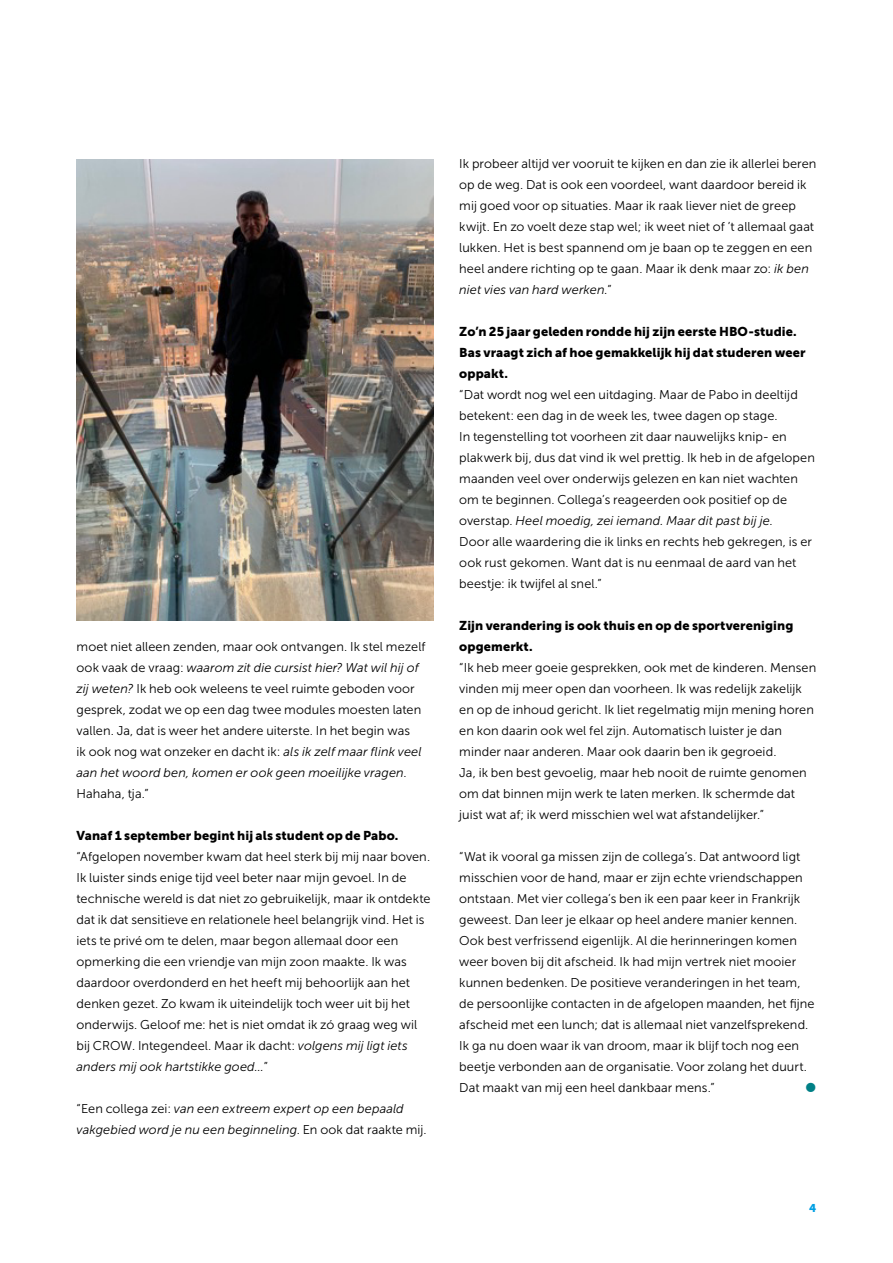
<style>
.page{position:relative;width:893px;height:1263px;background:#fff}
.page>*{position:absolute;margin:0;border:0;box-sizing:border-box;transform-origin:0 0}
.broodtekst{font:12.75px/21px "Museo Sans 300";letter-spacing:.005em;color:#000}
.TK_klein{font:12.75px/21px "Museo Sans 900";letter-spacing:.01em;color:#000}
.broodtekst-2{font:italic 12.75px/21px "Museo Sans 300";letter-spacing:.01em;color:#000}
.t1{font:11.25px "Museo Sans 900";color:#009fe3}
.s1{font-style:italic}
.s2{font-style:normal}
</style>
<div class="page">
<img style="left:77px;top:159px;width:357px;height:462px">
<p class="broodtekst" style="left:77px;top:636px;width:351px">moet niet alleen zenden, maar ook ontvangen. Ik stel mezelf ook vaak de vraag: <span class="s1">waarom zit die cursist hier? Wat wil hij of zij weten?</span> Ik heb ook weleens te veel ruimte geboden voor gesprek, zodat we op een dag twee modules moesten laten vallen. Ja, dat is weer het andere uiterste. In het begin was<br>ik ook nog wat onzeker en dacht ik: <span class="s1">als ik zelf maar flink veel aan het woord ben, komen er ook geen moeilijke vragen</span>.<br>Hahaha, tja.”</p>
<p class="TK_klein" style="left:77px;top:825px;width:323px">Vanaf 1 september begint hij als student op de Pabo.</p>
<p class="broodtekst" style="left:77px;top:846px;width:356px">“Afgelopen november kwam dat heel sterk bij mij naar boven.<br>Ik luister sinds enige tijd veel beter naar mijn gevoel. In de technische wereld is dat niet zo gebruikelijk, maar ik ontdekte dat ik dat sensitieve en relationele heel belangrijk vind. Het is iets te privé om te delen, maar begon allemaal door een opmerking die een vriendje van mijn zoon maakte. Ik was daardoor overdonderd en het heeft mij behoorlijk aan het denken gezet. Zo kwam ik uiteindelijk toch weer uit bij het onderwijs. Geloof me: het is niet omdat ik zó graag weg wil bij CROW. Integendeel. Maar ik dacht: <span class="s1">volgens mij ligt iets anders mij ook hartstikke goed…</span>”</p>
<p class="broodtekst-2" style="left:77px;top:1098px;width:352px"><span class="s2">“Een collega zei:</span> van een extreem expert op een bepaald vakgebied word je nu een beginneling<span class="s2">. En ook dat raakte mij.</span></p>
<p class="broodtekst" style="left:459px;top:153px;width:359px">Ik probeer altijd ver vooruit te kijken en dan zie ik allerlei beren op de weg. Dat is ook een voordeel, want daardoor bereid ik mij goed voor op situaties. Maar ik raak liever niet de greep kwijt. En zo voelt deze stap wel; ik weet niet of ’t allemaal gaat lukken. Het is best spannend om je baan op te zeggen en een heel andere richting op te gaan. Maar ik denk maar zo: <span class="s1">ik ben niet vies van hard werken.</span>”</p>
<p class="TK_klein" style="left:459px;top:321px;width:348px">Zo’n 25 jaar geleden rondde hij zijn eerste HBO-studie.<br>Bas vraagt zich af hoe gemakkelijk hij dat studeren weer oppakt.</p>
<p class="broodtekst" style="left:459px;top:384px;width:357px">“Dat wordt nog wel een uitdaging. Maar de Pabo in deeltijd betekent: een dag in de week les, twee dagen op stage.<br>In tegenstelling tot voorheen zit daar nauwelijks knip- en plakwerk bij, dus dat vind ik wel prettig. Ik heb in de afgelopen maanden veel over onderwijs gelezen en kan niet wachten om te beginnen. Collega’s reageerden ook positief op de overstap. <span class="s1">Heel moedig, zei iemand. Maar dit past bij je</span>.<br>Door alle waardering die ik links en rechts heb gekregen, is er ook rust gekomen. Want dat is nu eenmaal de aard van het beestje: ik twijfel al snel.”</p>
<p class="TK_klein" style="left:459px;top:615px;width:336px">Zijn verandering is ook thuis en op de sportvereniging opgemerkt.</p>
<p class="broodtekst" style="left:459px;top:657px;width:359px">“Ik heb meer goeie gesprekken, ook met de kinderen. Mensen vinden mij meer open dan voorheen. Ik was redelijk zakelijk en op de inhoud gericht. Ik liet regelmatig mijn mening horen en kon daarin ook wel fel zijn. Automatisch luister je dan minder naar anderen. Maar ook daarin ben ik gegroeid.<br>Ja, ik ben best gevoelig, maar heb nooit de ruimte genomen om dat binnen mijn werk te laten merken. Ik schermde dat juist wat af; ik werd misschien wel wat afstandelijker.”</p>
<p class="broodtekst" style="left:459px;top:846px;width:357px">“Wat ik vooral ga missen zijn de collega’s. Dat antwoord ligt misschien voor de hand, maar er zijn echte vriendschappen ontstaan. Met vier collega’s ben ik een paar keer in Frankrijk geweest. Dan leer je elkaar op heel andere manier kennen.<br>Ook best verfrissend eigenlijk. Al die herinneringen komen weer boven bij dit afscheid. Ik had mijn vertrek niet mooier kunnen bedenken. De positieve veranderingen in het team, de persoonlijke contacten in de afgelopen maanden, het fijne afscheid met een lunch; dat is allemaal niet vanzelfsprekend.<br>Ik ga nu doen waar ik van droom, maar ik blijf toch nog een beetje verbonden aan de organisatie. Voor zolang het duurt.<br>Dat maakt van mij een heel dankbaar mens.”</p>
<p class="t1" style="left:809px;top:1201px;width:9px">4</p>
</div>
